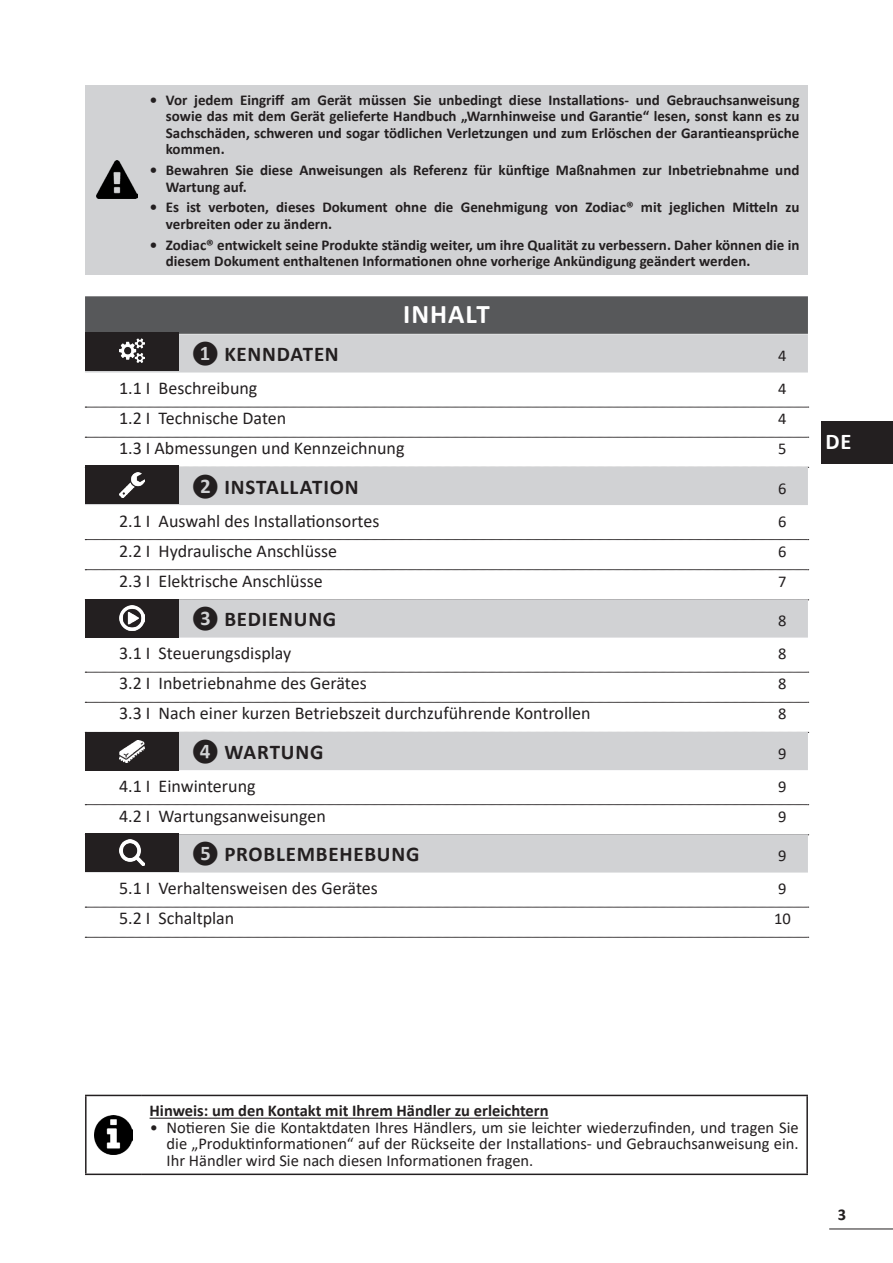
<style>
.page{position:relative;width:893px;height:1263px;background:#fff}
.page>*{position:absolute;margin:0;border:0;box-sizing:border-box;transform-origin:0 0}
.t1{font:700 27px "Calibri";letter-spacing:.035em;color:#fff}
.t2{font:700 22.5px "Calibri";color:#fff}
.t3{font:700 21px "Calibri";letter-spacing:.035em;color:#231f20}
.t4{font:18px "Calibri";color:#231f20}
.t5{font:16.5px/16.5px "Calibri";color:#231f20;text-align:justify}
.t6{font:700 16.5px "Calibri";color:#231f20}
.t7{font:700 15px/16.5px "Calibri";color:#231f20}
</style>
<div class="page">
<hr style="left:829px;top:1228px;width:64px;height:1px;background:#231f20">
<div style="left:85px;top:296px;width:723px;height:38px;background:#57585a"></div>
<div style="left:85px;top:334px;width:723px;height:38px;background:#d1d2d4"></div>
<svg style="left:85px;top:407px;width:724px;height:1px"></svg>
<svg style="left:85px;top:437px;width:724px;height:1px"></svg>
<div style="left:85px;top:467px;width:723px;height:38px;background:#d1d2d4"></div>
<svg style="left:85px;top:539px;width:724px;height:1px"></svg>
<svg style="left:85px;top:569px;width:724px;height:1px"></svg>
<div style="left:85px;top:599px;width:723px;height:39px;background:#d1d2d4"></div>
<svg style="left:85px;top:672px;width:724px;height:1px"></svg>
<svg style="left:85px;top:702px;width:724px;height:1px"></svg>
<div style="left:85px;top:732px;width:723px;height:38px;background:#d1d2d4"></div>
<svg style="left:85px;top:804px;width:724px;height:1px"></svg>
<div style="left:85px;top:834px;width:723px;height:38px;background:#d1d2d4"></div>
<svg style="left:85px;top:907px;width:724px;height:1px"></svg>
<svg style="left:85px;top:937px;width:724px;height:1px"></svg>
<div style="left:85px;top:332px;width:94px;height:39px;background:#231f20"></div>
<img style="left:119px;top:339px;width:26px;height:23px">
<div style="left:85px;top:466px;width:94px;height:38px;background:#231f20"></div>
<img style="left:119px;top:472px;width:26px;height:25px">
<div style="left:85px;top:599px;width:94px;height:38px;background:#231f20"></div>
<img style="left:119px;top:605px;width:26px;height:25px">
<div style="left:85px;top:833px;width:94px;height:39px;background:#231f20"></div>
<img style="left:119px;top:840px;width:26px;height:25px">
<div style="left:85px;top:732px;width:94px;height:38px;background:#231f20"></div>
<img style="left:119px;top:740px;width:26px;height:22px">
<div style="left:85px;top:85px;width:64px;height:190px;background:#d1d2d4"></div>
<div style="left:149px;top:85px;width:659px;height:190px;background:#d1d2d4"></div>
<img style="left:96px;top:161px;width:42px;height:38px">
<hr style="left:85px;top:1095px;width:56px;height:1px;background:#231f20">
<hr style="left:85px;top:1096px;width:2px;height:77px;background:#231f20">
<hr style="left:141px;top:1095px;width:667px;height:1px;background:#231f20">
<hr style="left:806px;top:1096px;width:2px;height:77px;background:#231f20">
<hr style="left:85px;top:1173px;width:56px;height:2px;background:#231f20">
<hr style="left:141px;top:1173px;width:667px;height:2px;background:#231f20">
<img style="left:94px;top:1116px;width:39px;height:38px">
<hr style="left:150px;top:1118px;width:399px;height:1px;background:#231f20">
<div style="left:821px;top:421px;width:72px;height:42px;background:#231f20"></div>
<p class="t7" style="left:166px;top:91px;width:635px;text-align:justify;text-indent:-16px">• Vor jedem Eingriff am Gerät müssen Sie unbedingt diese Installations- und Gebrauchsanweisung sowie das mit dem Gerät gelieferte Handbuch „Warnhinweise und Garantie“ lesen, sonst kann es zu Sachschäden, schweren und sogar tödlichen Verletzungen und zum Erlöschen der Garantieansprüche kommen.</p>
<p class="t7" style="left:166px;top:162px;width:635px;text-indent:-16px">• Bewahren Sie diese Anweisungen als Referenz für künftige Maßnahmen zur Inbetriebnahme und<br>Wartung auf.</p>
<p class="t7" style="left:166px;top:199px;width:635px;text-indent:-16px">• Es ist verboten, dieses Dokument ohne die Genehmigung von Zodiac® mit jeglichen Mitteln zu verbreiten oder zu ändern.</p>
<p class="t7" style="left:166px;top:236px;width:635px;text-indent:-16px">• Zodiac® entwickelt seine Produkte ständig weiter, um ihre Qualität zu verbessern. Daher können die in diesem Dokument enthaltenen Informationen ohne vorherige Ankündigung geändert werden.</p>
<h1 class="t1" style="left:403px;top:295px;width:88px">INHALT</h1>
<h3 class="t3" style="left:191px;top:339px;width:149px">❶ KENNDATEN</h3>
<p class="t5" style="left:778px;top:347px;width:10px">4</p>
<p class="t4" style="left:119px;top:376px;width:140px">1.1 I Beschreibung</p>
<p class="t5" style="left:778px;top:380px;width:10px">4</p>
<p class="t4" style="left:119px;top:406px;width:169px">1.2 I Technische Daten</p>
<p class="t5" style="left:778px;top:410px;width:10px">4</p>
<p class="t4" style="left:119px;top:436px;width:287px">1.3 I Abmessungen und Kennzeichnung</p>
<p class="t5" style="left:778px;top:440px;width:10px">5</p>
<h3 class="t3" style="left:191px;top:472px;width:169px">❷ INSTALLATION</h3>
<p class="t5" style="left:778px;top:480px;width:10px">6</p>
<p class="t4" style="left:119px;top:508px;width:262px">2.1 I Auswahl des Installationsortes</p>
<p class="t5" style="left:778px;top:512px;width:10px">6</p>
<p class="t4" style="left:119px;top:538px;width:220px">2.2 I Hydraulische Anschlüsse</p>
<p class="t5" style="left:778px;top:543px;width:10px">6</p>
<p class="t4" style="left:119px;top:568px;width:205px">2.3 I Elektrische Anschlüsse</p>
<p class="t5" style="left:778px;top:573px;width:10px">7</p>
<h3 class="t3" style="left:191px;top:604px;width:146px">❸ BEDIENUNG</h3>
<p class="t5" style="left:778px;top:612px;width:10px">8</p>
<p class="t4" style="left:119px;top:641px;width:174px">3.1 I Steuerungsdisplay</p>
<p class="t5" style="left:778px;top:645px;width:10px">8</p>
<p class="t4" style="left:119px;top:671px;width:249px">3.2 I Inbetriebnahme des Gerätes</p>
<p class="t5" style="left:778px;top:675px;width:10px">8</p>
<p class="t4" style="left:119px;top:701px;width:473px">3.3 I Nach einer kurzen Betriebszeit durchzuführende Kontrollen</p>
<p class="t5" style="left:778px;top:705px;width:10px">8</p>
<h3 class="t3" style="left:191px;top:737px;width:134px">❹ WARTUNG</h3>
<p class="t5" style="left:778px;top:745px;width:10px">9</p>
<p class="t4" style="left:119px;top:773px;width:138px">4.1 I Einwinterung</p>
<p class="t5" style="left:778px;top:778px;width:10px">9</p>
<p class="t4" style="left:119px;top:803px;width:208px">4.2 I Wartungsanweisungen</p>
<p class="t5" style="left:778px;top:808px;width:10px">9</p>
<h3 class="t3" style="left:191px;top:839px;width:230px">❺ PROBLEMBEHEBUNG</h3>
<p class="t5" style="left:778px;top:847px;width:10px">9</p>
<p class="t4" style="left:119px;top:876px;width:260px">5.1 I Verhaltensweisen des Gerätes</p>
<p class="t5" style="left:778px;top:880px;width:10px">9</p>
<p class="t4" style="left:119px;top:906px;width:117px">5.2 I Schaltplan</p>
<p class="t5" style="left:774px;top:910px;width:18px">10</p>
<h2 class="t2" style="left:825px;top:426px;width:28px">DE</h2>
<p class="t6" style="left:150px;top:1099px;width:400px">Hinweis: um den Kontakt mit Ihrem Händler zu erleichtern</p>
<p class="t5" style="left:167px;top:1119px;width:634px;text-indent:-17px">• Notieren Sie die Kontaktdaten Ihres Händlers, um sie leichter wiederzufinden, und tragen Sie die „Produktinformationen“ auf der Rückseite der Installations- und Gebrauchsanweisung ein.<br>Ihr Händler wird Sie nach diesen Informationen fragen.</p>
<p class="t6" style="left:838px;top:1203px;width:10px">3</p>
</div>
